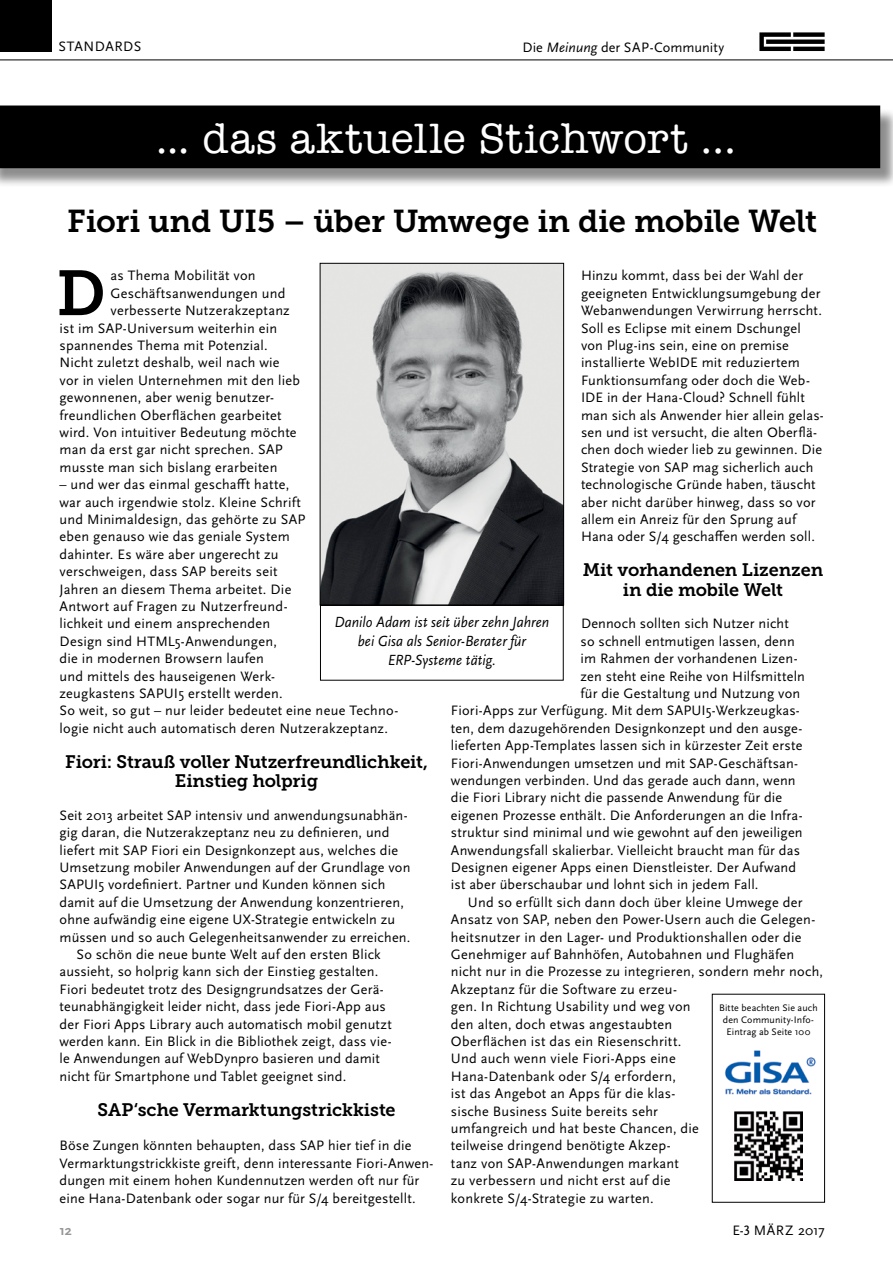
<style>
.page{position:relative;width:893px;height:1263px;background:#fff}
.page>*{position:absolute;margin:0;border:0;box-sizing:border-box;transform-origin:0 0}
.t1{font:63.3px "Museo Slab 700";color:#000}
.t2{font:43.5px "American Typewriter";letter-spacing:.01em;color:#fff}
.t3{font:31.5px "Museo Slab 700";letter-spacing:-.015em;color:#000}
.t4{font:18px/19.5px "Museo Slab 700";letter-spacing:-.01em;color:#000;text-align:center}
.t5{font:italic 15.3px/18.8px "Scala Sans OT";letter-spacing:.005em;color:#000;text-align:center;scale:.93 1}
.t6{font:14.25px/17.4px "Scala Sans OT";letter-spacing:.015em;color:#000}
.t7{font:700 14.25px "Scala Sans OT";color:#939598}
.t8{font:9.9px/12px "Scala Sans OT";letter-spacing:.015em;color:#000;text-align:center}
.s1{font-style:italic}
</style>
<div class="page">
<hr style="left:0;top:60px;width:893px;height:1px;background:#000">
<svg style="left:759px;top:32px;width:66px;height:19px"></svg>
<div style="left:0;top:0;width:51px;height:51px;background:#000"></div>
<div style="left:0;top:108px;width:893px;height:79px;background:#000;opacity:.45"></div>
<div style="left:0;top:106px;width:880px;height:62px;background:#000"></div>
<img style="left:322px;top:265px;width:240px;height:338px">
<div style="left:320px;top:263px;width:244px;height:342px;border:1px solid #000"></div>
<div style="left:320px;top:605px;width:244px;height:75px;border:1px solid #000"></div>
<div style="left:712px;top:994px;width:113px;height:208px;border:1px solid #000"></div>
<svg style="left:734px;top:1111px;width:69px;height:70px"></svg>
<img style="left:734px;top:1112px;width:69px;height:68px">
<img style="left:725px;top:1050px;width:91px;height:45px">
<p class="t6" style="left:58px;top:38px;width:85px">STANDARDS</p>
<p class="t6" style="left:522px;top:39px;width:203px">Die <span class="s1">Meinung</span> der SAP-Community</p>
<h2 class="t2" style="left:156px;top:105px;width:581px">... das aktuelle Stichwort …</h2>
<h3 class="t3" style="left:67px;top:203px;width:751px">Fiori und UI5 – über Umwege in die mobile Welt</h3>
<p class="t6" style="left:581px;top:267px;width:244px">Hinzu kommt, dass bei der Wahl der geeigneten Entwicklungsumgebung der Webanwendungen Verwirrung herrscht.<br>Soll es Eclipse mit einem Dschungel von Plug-ins sein, eine on premise installierte WebIDE mit reduziertem Funktionsumfang oder doch die Web-IDE in der Hana-Cloud? Schnell fühlt man sich als Anwender hier allein gelas&shy;sen und ist versucht, die alten Oberflä&shy;chen doch wieder lieb zu gewinnen. Die Strategie von SAP mag sicherlich auch technologische Gründe haben, täuscht aber nicht darüber hinweg, dass so vor allem ein Anreiz für den Sprung auf Hana oder S/4 geschaffen werden soll.</p>
<p class="t4" style="left:583px;top:560px;width:242px">Mit vorhandenen Lizenzen in die mobile Welt</p>
<p class="t6" style="left:581px;top:615px;width:209px">Dennoch sollten sich Nutzer nicht</p>
<p class="t6" style="left:581px;top:632px;width:216px">so schnell entmutigen lassen, denn</p>
<p class="t6" style="left:581px;top:650px;width:218px">im Rahmen der vorhandenen Lizen-</p>
<p class="t6" style="left:581px;top:667px;width:226px">zen steht eine Reihe von Hilfsmitteln</p>
<p class="t6" style="left:581px;top:685px;width:221px">für die Gestaltung und Nutzung von</p>
<p class="t6" style="left:451px;top:702px;width:350px">Fiori-Apps zur Verfügung. Mit dem SAPUI5-Werkzeugkas-</p>
<p class="t6" style="left:451px;top:719px;width:353px">ten, dem dazugehörenden Designkonzept und den ausge-</p>
<p class="t6" style="left:451px;top:737px;width:353px">lieferten App-Templates lassen sich in kürzester Zeit erste</p>
<p class="t6" style="left:451px;top:754px;width:349px">Fiori-Anwendungen umsetzen und mit SAP-Geschäftsan-</p>
<p class="t6" style="left:451px;top:772px;width:346px">wendungen verbinden. Und das gerade auch dann, wenn</p>
<p class="t6" style="left:451px;top:789px;width:333px">die Fiori Library nicht die passende Anwendung für die</p>
<p class="t6" style="left:451px;top:806px;width:353px">eigenen Prozesse enthält. Die Anforderungen an die Infra-</p>
<p class="t6" style="left:451px;top:824px;width:353px">struktur sind minimal und wie gewohnt auf den jeweiligen</p>
<p class="t6" style="left:451px;top:841px;width:351px">Anwendungsfall skalierbar. Vielleicht braucht man für das</p>
<p class="t6" style="left:451px;top:859px;width:347px">Designen eigener Apps einen Dienstleister. Der Aufwand</p>
<p class="t6" style="left:451px;top:876px;width:309px">ist aber überschaubar und lohnt sich in jedem Fall.</p>
<p class="t6" style="left:468px;top:893px;width:336px">Und so erfüllt sich dann doch über kleine Umwege der</p>
<p class="t6" style="left:451px;top:911px;width:366px">Ansatz von SAP, neben den Power-Usern auch die Gelegen-</p>
<p class="t6" style="left:451px;top:928px;width:352px">heitsnutzer in den Lager- und Produktionshallen oder die</p>
<p class="t6" style="left:451px;top:946px;width:345px">Genehmiger auf Bahnhöfen, Autobahnen und Flughäfen</p>
<p class="t6" style="left:451px;top:963px;width:374px">nicht nur in die Prozesse zu integrieren, sondern mehr noch,</p>
<p class="t6" style="left:451px;top:980px;width:228px">Akzeptanz für die Software zu erzeu-</p>
<p class="t6" style="left:451px;top:998px;width:241px">gen. In Richtung Usability und weg von</p>
<p class="t6" style="left:451px;top:1015px;width:223px">den alten, doch etwas angestaubten</p>
<p class="t6" style="left:451px;top:1033px;width:232px">Oberflächen ist das ein Riesenschritt.</p>
<p class="t6" style="left:451px;top:1050px;width:226px">Und auch wenn viele Fiori-Apps eine</p>
<p class="t6" style="left:451px;top:1067px;width:227px">Hana-Datenbank oder S/4 erfordern,</p>
<p class="t6" style="left:451px;top:1085px;width:226px">ist das Angebot an Apps für die klas-</p>
<p class="t6" style="left:451px;top:1102px;width:209px">sische Business Suite bereits sehr</p>
<p class="t6" style="left:451px;top:1120px;width:249px">umfangreich und hat beste Chancen, die</p>
<p class="t6" style="left:451px;top:1137px;width:221px">teilweise dringend benötigte Akzep-</p>
<p class="t6" style="left:451px;top:1154px;width:229px">tanz von SAP-Anwendungen markant</p>
<p class="t6" style="left:451px;top:1172px;width:221px">zu verbessern und nicht erst auf die</p>
<p class="t6" style="left:451px;top:1189px;width:204px">konkrete S/4-Strategie zu warten.</p>
<h1 class="t1" style="left:56px;top:257px;width:51px">D</h1>
<p class="t6" style="left:111px;top:267px;width:147px">as Thema Mobilität von</p>
<p class="t6" style="left:111px;top:284px;width:176px">Geschäftsanwendungen und</p>
<p class="t6" style="left:111px;top:302px;width:181px">verbesserte Nutzerakzeptanz</p>
<p class="t6" style="left:60px;top:319px;width:219px">ist im SAP-Universum weiterhin ein</p>
<p class="t6" style="left:60px;top:337px;width:210px">spannendes Thema mit Potenzial.</p>
<p class="t6" style="left:60px;top:354px;width:222px">Nicht zuletzt deshalb, weil nach wie</p>
<p class="t6" style="left:60px;top:371px;width:242px">vor in vielen Unternehmen mit den lieb</p>
<p class="t6" style="left:60px;top:389px;width:216px">gewonnenen, aber wenig benutzer-</p>
<p class="t6" style="left:60px;top:406px;width:224px">freundlichen Oberflächen gearbeitet</p>
<p class="t6" style="left:60px;top:424px;width:239px">wird. Von intuitiver Bedeutung möchte</p>
<p class="t6" style="left:60px;top:441px;width:225px">man da erst gar nicht sprechen. SAP</p>
<p class="t6" style="left:60px;top:458px;width:219px">musste man sich bislang erarbeiten</p>
<p class="t6" style="left:60px;top:476px;width:340px">– und wer das einmal geschafft hatte,<br>war auch irgendwie stolz. Kleine Schrift<br>und Minimaldesign, das gehörte zu SAP<br>eben genauso wie das geniale System<br>dahinter. Es wäre aber ungerecht zu<br>verschweigen, dass SAP bereits seit<br>Jahren an diesem Thema arbeitet. Die<br>Antwort auf Fragen zu Nutzerfreund-<br>lichkeit und einem ansprechenden<br>Design sind HTML5-Anwendungen,<br>die in modernen Browsern laufen<br>und mittels des hauseigenen Werk-<br>zeugkastens SAPUI5 erstellt werden.<br>So weit, so gut – nur leider bedeutet eine neue Techno&shy;logie nicht auch automatisch deren Nutzerakzeptanz.</p>
<p class="t4" style="left:65px;top:752px;width:364px">Fiori: Strauß voller Nutzerfreundlichkeit,<br>Einstieg holprig</p>
<p class="t6" style="left:60px;top:806px;width:350px">Seit 2013 arbeitet SAP intensiv und anwendungsunabhän-</p>
<p class="t6" style="left:60px;top:824px;width:331px">gig daran, die Nutzerakzeptanz neu zu definieren, und</p>
<p class="t6" style="left:60px;top:841px;width:340px">liefert mit SAP Fiori ein Designkonzept aus, welches die</p>
<p class="t6" style="left:60px;top:859px;width:352px">Umsetzung mobiler Anwendungen auf der Grundlage von</p>
<p class="t6" style="left:60px;top:876px;width:327px">SAPUI5 vordefiniert. Partner und Kunden können sich</p>
<p class="t6" style="left:60px;top:893px;width:346px">damit auf die Umsetzung der Anwendung konzentrieren,</p>
<p class="t6" style="left:60px;top:911px;width:337px">ohne aufwändig eine eigene UX-Strategie entwickeln zu</p>
<p class="t6" style="left:60px;top:928px;width:352px">müssen und so auch Gelegenheitsanwender zu erreichen.</p>
<p class="t6" style="left:77px;top:946px;width:306px">So schön die neue bunte Welt auf den ersten Blick</p>
<p class="t6" style="left:60px;top:963px;width:320px">aussieht, so holprig kann sich der Einstieg gestalten.</p>
<p class="t6" style="left:60px;top:980px;width:326px">Fiori bedeutet trotz des Designgrundsatzes der Gerä-</p>
<p class="t6" style="left:60px;top:998px;width:328px">teunabhängigkeit leider nicht, dass jede Fiori-App aus</p>
<p class="t6" style="left:60px;top:1015px;width:334px">der Fiori Apps Library auch automatisch mobil genutzt</p>
<p class="t6" style="left:60px;top:1033px;width:334px">werden kann. Ein Blick in die Bibliothek zeigt, dass vie-</p>
<p class="t6" style="left:60px;top:1050px;width:322px">le Anwendungen auf WebDynpro basieren und damit</p>
<p class="t6" style="left:60px;top:1067px;width:288px">nicht für Smartphone und Tablet geeignet sind.</p>
<p class="t4" style="left:97px;top:1100px;width:300px">SAP‘sche Vermarktungstrickkiste</p>
<p class="t6" style="left:60px;top:1137px;width:375px">Böse Zungen könnten behaupten, dass SAP hier tief in die Vermarktungstrickkiste greift, denn interessante Fiori-Anwen&shy;dungen mit einem hohen Kundennutzen werden oft nur für eine Hana-Datenbank oder sogar nur für S/4 bereitgestellt.</p>
<p class="t5" style="left:334px;top:613px;width:232px">Danilo Adam ist seit über zehn Jahren bei Gisa als Senior-Berater für<br>ERP-Systeme tätig.</p>
<p class="t8" style="left:719px;top:1002px;width:100px">Bitte beachten Sie auch den Community-Info-<br>Eintrag ab Seite 100</p>
<p class="t7" style="left:60px;top:1222px;width:14px">12</p>
<p class="t6" style="left:732px;top:1222px;width:94px">E-3 MÄRZ 2017</p>
</div>
